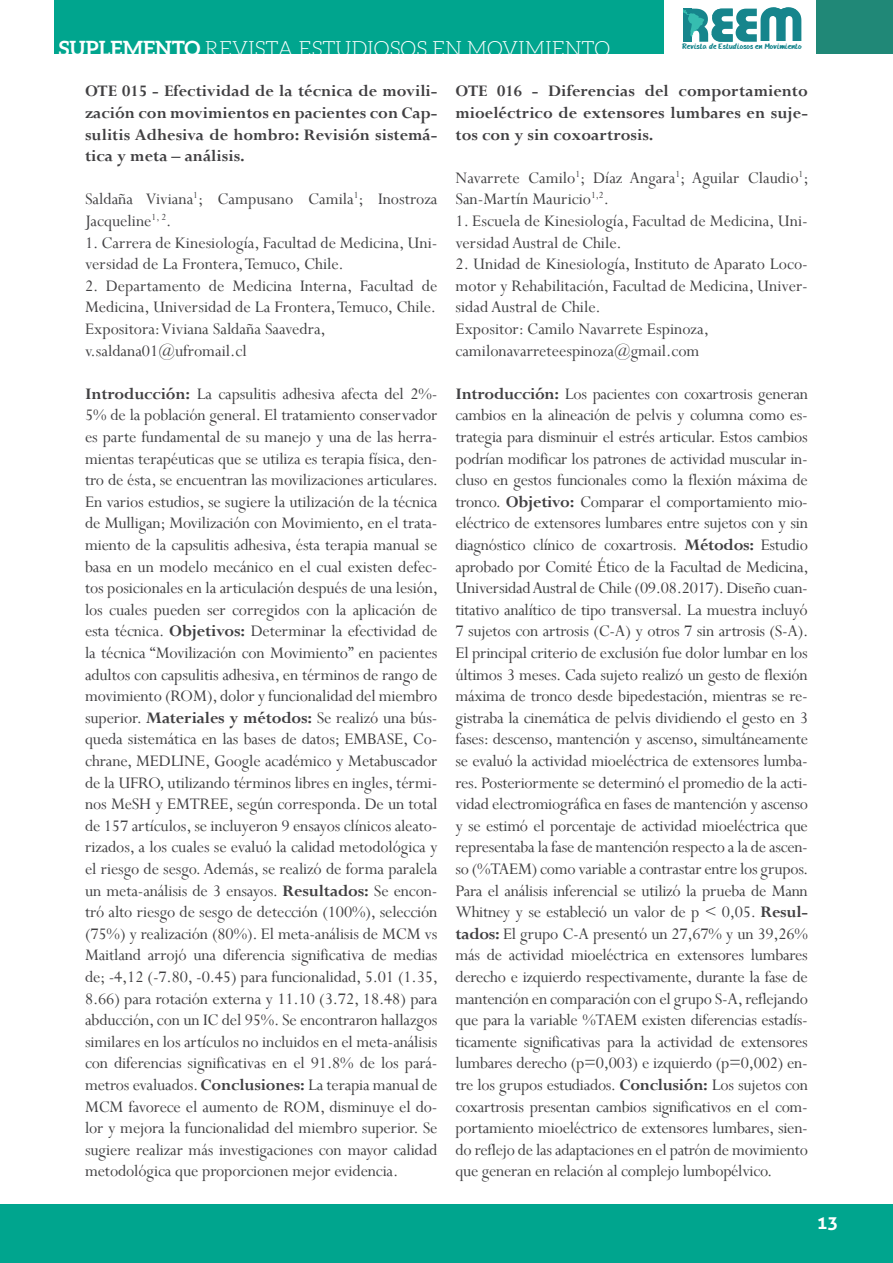
<style>
.page{position:relative;width:893px;height:1263px;background:#fff}
.page>*{position:absolute;margin:0;border:0;box-sizing:border-box;transform-origin:0 0}
.t1{font:300 21px "Aleo";color:#fff}
.t2{font:18px/21.6px "Perpetua";color:#414042}
.t3{font:700 18px/21.6px "Perpetua";color:#414042;text-align:justify}
.t4{font:700 18px "Aller";color:#fff}
.t5{font:8.1px "HANDYHANDY";color:#16858c}
.s1{font-weight:700}
</style>
<div class="page">
<hr style="left:0;top:0;width:1px;height:54px;background:#208877">
<div style="left:0;top:1205px;width:893px;height:58px;background:#00a58e"></div>
<div style="left:816px;top:0;width:77px;height:54px;background:#208877"></div>
<div style="left:54px;top:0;width:610px;height:54px;background:#00a58e"></div>
<svg style="left:683px;top:7px;width:118px;height:35px"></svg>
<p class="t1" style="left:59px;top:37px;width:553px"><span class="s1">SUPLEMENTO</span> REVISTA ESTUDIOSOS EN MOVIMIENTO</p>
<p class="t3" style="left:85px;top:80px;width:354px">OTE 015 - Efectividad de la técnica de movili&shy;zación con movimientos en pacientes con Cap&shy;sulitis Adhesiva de hombro: Revisión sistemá&shy;tica y meta – análisis.</p>
<p class="t2" style="left:85px;top:188px;width:354px">Saldaña Viviana<sup>1</sup>; Campusano Camila<sup>1</sup>; Inostroza<br>Jacqueline<sup>1,</sup> <sup>2</sup>.</p>
<p class="t2" style="left:85px;top:231px;width:354px">1. Carrera de Kinesiología, Facultad de Medicina, Uni&shy;versidad de La Frontera, Temuco, Chile.</p>
<p class="t2" style="left:85px;top:274px;width:354px">2. Departamento de Medicina Interna, Facultad de Medicina, Universidad de La Frontera, Temuco, Chile.<br>Expositora: Viviana Saldaña Saavedra, v.saldana01@ufromail.cl</p>
<p class="t2" style="left:85px;top:382px;width:355px;text-align:justify"><span class="s1">Introducción:</span> La capsulitis adhesiva afecta del 2%- 5% de la población general. El tratamiento conservador es parte fundamental de su manejo y una de las herra&shy;mientas terapéuticas que se utiliza es terapia física, den&shy;tro de ésta, se encuentran las movilizaciones articulares.<br>En varios estudios, se sugiere la utilización de la técnica de Mulligan; Movilización con Movimiento, en el trata&shy;miento de la capsulitis adhesiva, ésta terapia manual se basa en un modelo mecánico en el cual existen defec&shy;tos posicionales en la articulación después de una lesión, los cuales pueden ser corregidos con la aplicación de esta técnica. <span class="s1">Objetivos:</span> Determinar la efectividad de la técnica “Movilización con Movimiento” en pacientes adultos con capsulitis adhesiva, en términos de rango de movimiento (ROM), dolor y funcionalidad del miembro superior. <span class="s1">Materiales y métodos:</span> Se realizó una bús&shy;queda sistemática en las bases de datos; EMBASE, Co&shy;chrane, MEDLINE, Google académico y Metabuscador de la UFRO, utilizando términos libres en ingles, térmi&shy;nos MeSH y EMTREE, según corresponda. De un total de 157 artículos, se incluyeron 9 ensayos clínicos aleato&shy;rizados, a los cuales se evaluó la calidad metodológica y el riesgo de sesgo. Además, se realizó de forma paralela un meta-análisis de 3 ensayos. <span class="s1">Resultados:</span> Se encon&shy;tró alto riesgo de sesgo de detección (100%), selección (75%) y realización (80%). El meta-análisis de MCM vs Maitland arrojó una diferencia significativa de medias de; -4,12 (-7.80, -0.45) para funcionalidad, 5.01 (1.35, 8.66) para rotación externa y 11.10 (3.72, 18.48) para abducción, con un IC del 95%. Se encontraron hallazgos similares en los artículos no incluidos en el meta-análisis con diferencias significativas en el 91.8% de los pará&shy;metros evaluados. <span class="s1">Conclusiones:</span> La terapia manual de MCM favorece el aumento de ROM, disminuye el do&shy;lor y mejora la funcionalidad del miembro superior. Se sugiere realizar más investigaciones con mayor calidad metodológica que proporcionen mejor evidencia.</p>
<p class="t5" style="left:682px;top:42px;width:121px">Revista de Estudiosos en Movimiento</p>
<p class="t3" style="left:455px;top:80px;width:354px">OTE 016 - Diferencias del comportamiento mioeléctrico de extensores lumbares en suje&shy;tos con y sin coxoartrosis.</p>
<p class="t2" style="left:455px;top:166px;width:355px">Navarrete Camilo<sup>1</sup>; Díaz Angara<sup>1</sup>; Aguilar Claudio<sup>1</sup>;<br>San-Martín Mauricio<sup>1,2</sup>.</p>
<p class="t2" style="left:455px;top:210px;width:354px">1. Escuela de Kinesiología, Facultad de Medicina, Uni&shy;versidad Austral de Chile.</p>
<p class="t2" style="left:455px;top:253px;width:354px">2. Unidad de Kinesiología, Instituto de Aparato Loco&shy;motor y Rehabilitación, Facultad de Medicina, Univer&shy;sidad Austral de Chile.<br>Expositor: Camilo Navarrete Espinoza, camilonavarreteespinoza@gmail.com</p>
<p class="t2" style="left:455px;top:382px;width:355px;text-align:justify"><span class="s1">Introducción:</span> Los pacientes con coxartrosis generan cambios en la alineación de pelvis y columna como es&shy;trategia para disminuir el estrés articular. Estos cambios podrían modificar los patrones de actividad muscular in&shy;cluso en gestos funcionales como la flexión máxima de tronco. <span class="s1">Objetivo:</span> Comparar el comportamiento mio&shy;eléctrico de extensores lumbares entre sujetos con y sin diagnóstico clínico de coxartrosis. <span class="s1">Métodos:</span> Estudio aprobado por Comité Ético de la Facultad de Medicina, Universidad Austral de Chile (09.08.2017). Diseño cuan&shy;titativo analítico de tipo transversal. La muestra incluyó 7 sujetos con artrosis (C-A) y otros 7 sin artrosis (S-A).<br>El principal criterio de exclusión fue dolor lumbar en los últimos 3 meses. Cada sujeto realizó un gesto de flexión máxima de tronco desde bipedestación, mientras se re&shy;gistraba la cinemática de pelvis dividiendo el gesto en 3 fases: descenso, mantención y ascenso, simultáneamente se evaluó la actividad mioeléctrica de extensores lumba&shy;res. Posteriormente se determinó el promedio de la acti&shy;vidad electromiográfica en fases de mantención y ascenso y se estimó el porcentaje de actividad mioeléctrica que representaba la fase de mantención respecto a la de ascen&shy;so (%TAEM) como variable a contrastar entre los grupos.<br>Para el análisis inferencial se utilizó la prueba de Mann Whitney y se estableció un valor de p &lt; 0,05. <span class="s1">Resul&shy;tados:</span> El grupo C-A presentó un 27,67% y un 39,26% más de actividad mioeléctrica en extensores lumbares derecho e izquierdo respectivamente, durante la fase de mantención en comparación con el grupo S-A, reflejando que para la variable %TAEM existen diferencias estadís&shy;ticamente significativas para la actividad de extensores lumbares derecho (p=0,003) e izquierdo (p=0,002) en&shy;tre los grupos estudiados. <span class="s1">Conclusión:</span> Los sujetos con coxartrosis presentan cambios significativos en el com&shy;portamiento mioeléctrico de extensores lumbares, sien&shy;do reflejo de las adaptaciones en el patrón de movimiento que generan en relación al complejo lumbopélvico.</p>
<p class="t4" style="left:817px;top:1212px;width:23px">13</p>
</div>
